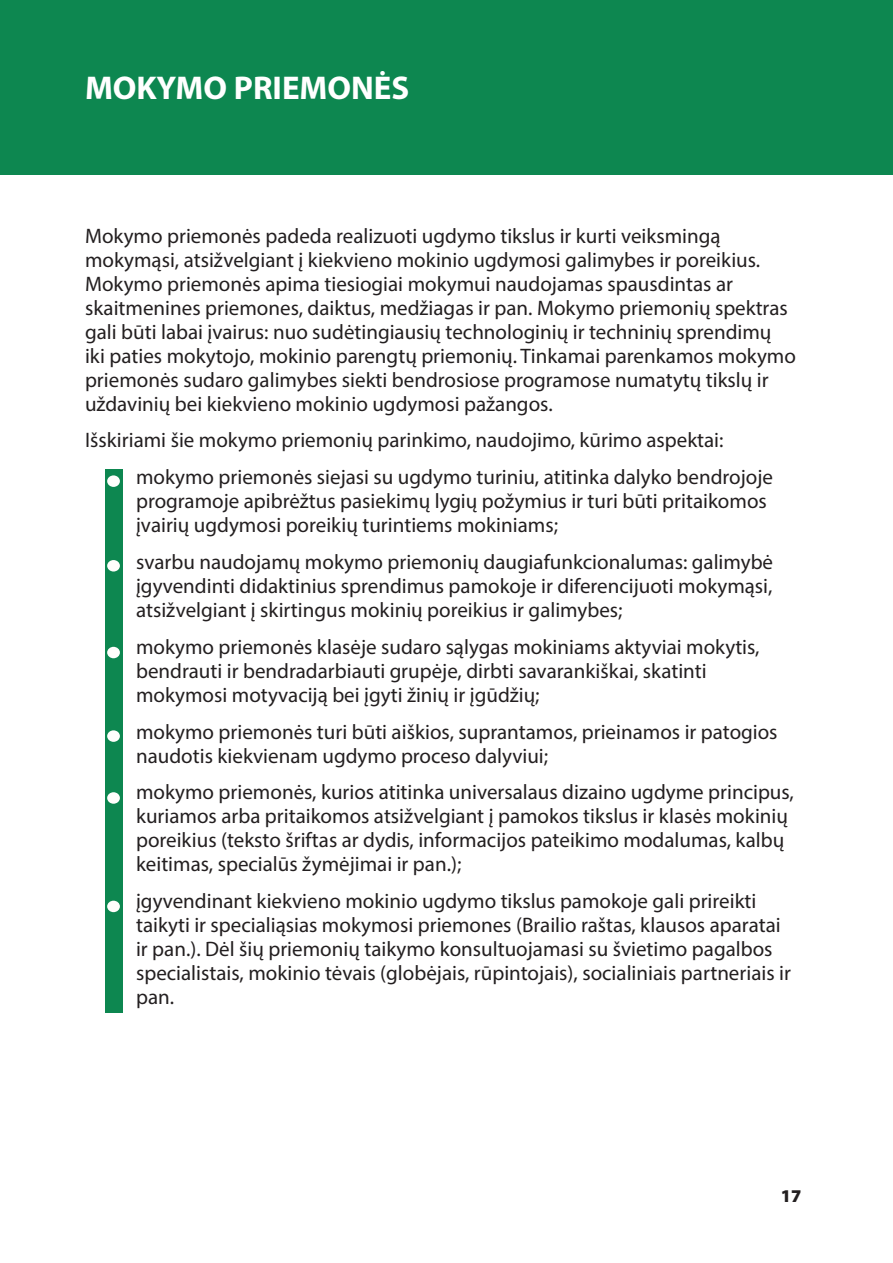
<style>
.page{position:relative;width:893px;height:1263px;background:#fff}
.page>*{position:absolute;margin:0;border:0;box-sizing:border-box;transform-origin:0 0}
.t1{font:700 33px "Myriad Pro";color:#fff}
.t2{font:21px/24px "Myriad Pro";color:#231f20}
.t3{font:900 18px "Myriad Pro";color:#231f20}
</style>
<div class="page">
<div style="left:0;top:0;width:893px;height:174px;background:#0d8750"></div>
<div style="left:105px;top:469px;width:17px;height:543px;background:#0d8750"></div>
<div style="left:107px;top:475px;width:13px;height:12px;background:#fffefc;border-radius:50%"></div>
<div style="left:107px;top:560px;width:13px;height:11px;background:#fffefc;border-radius:50%"></div>
<div style="left:107px;top:647px;width:13px;height:11px;background:#fffefc;border-radius:50%"></div>
<div style="left:107px;top:730px;width:13px;height:12px;background:#fffefc;border-radius:50%"></div>
<div style="left:107px;top:792px;width:13px;height:12px;background:#fffefc;border-radius:50%"></div>
<div style="left:107px;top:901px;width:13px;height:11px;background:#fffefc;border-radius:50%"></div>
<p class="t1" style="left:85px;top:66px;width:326px">MOKYMO PRIEMONĖS</p>
<p class="t2" style="left:85px;top:223px;width:712px">Mokymo priemonės padeda realizuoti ugdymo tikslus ir kurti veiksmingą mokymąsi, atsižvelgiant į kiekvieno mokinio ugdymosi galimybes ir poreikius.<br>Mokymo priemonės apima tiesiogiai mokymui naudojamas spausdintas ar skaitmenines priemones, daiktus, medžiagas ir pan. Mokymo priemonių spektras gali būti labai įvairus: nuo sudėtingiausių technologinių ir techninių sprendimų iki paties mokytojo, mokinio parengtų priemonių. Tinkamai parenkamos mokymo priemonės sudaro galimybes siekti bendrosiose programose numatytų tikslų ir uždavinių bei kiekvieno mokinio ugdymosi pažangos.</p>
<p class="t2" style="left:85px;top:428px;width:640px">Išskiriami šie mokymo priemonių parinkimo, naudojimo, kūrimo aspektai:</p>
<p class="t2" style="left:136px;top:465px;width:638px;text-indent:-27px">• mokymo priemonės siejasi su ugdymo turiniu, atitinka dalyko bendrojoje programoje apibrėžtus pasiekimų lygių požymius ir turi būti pritaikomos įvairių ugdymosi poreikių turintiems mokiniams;</p>
<p class="t2" style="left:136px;top:550px;width:639px;text-align:justify;text-indent:-27px">• svarbu naudojamų mokymo priemonių daugiafunkcionalumas: galimybė įgyvendinti didaktinius sprendimus pamokoje ir diferencijuoti mokymąsi, atsižvelgiant į skirtingus mokinių poreikius ir galimybes;</p>
<p class="t2" style="left:136px;top:634px;width:625px;text-indent:-27px">• mokymo priemonės klasėje sudaro sąlygas mokiniams aktyviai mokytis, bendrauti ir bendradarbiauti grupėje, dirbti savarankiškai, skatinti mokymosi motyvaciją bei įgyti žinių ir įgūdžių;</p>
<p class="t2" style="left:136px;top:719px;width:643px;text-indent:-27px">• mokymo priemonės turi būti aiškios, suprantamos, prieinamos ir patogios naudotis kiekvienam ugdymo proceso dalyviui;</p>
<p class="t2" style="left:136px;top:780px;width:659px;text-indent:-27px">• mokymo priemonės, kurios atitinka universalaus dizaino ugdyme principus, kuriamos arba pritaikomos atsižvelgiant į pamokos tikslus ir klasės mokinių poreikius (teksto šriftas ar dydis, informacijos pateikimo modalumas, kalbų keitimas, specialūs žymėjimai ir pan.);</p>
<p class="t2" style="left:136px;top:889px;width:656px;text-indent:-27px">• įgyvendinant kiekvieno mokinio ugdymo tikslus pamokoje gali prireikti taikyti ir specialiąsias mokymosi priemones (Brailio raštas, klausos aparatai ir pan.). Dėl šių priemonių taikymo konsultuojamasi su švietimo pagalbos specialistais, mokinio tėvais (globėjais, rūpintojais), socialiniais partneriais ir pan.</p>
<p class="t3" style="left:781px;top:1186px;width:22px">17</p>
</div>
